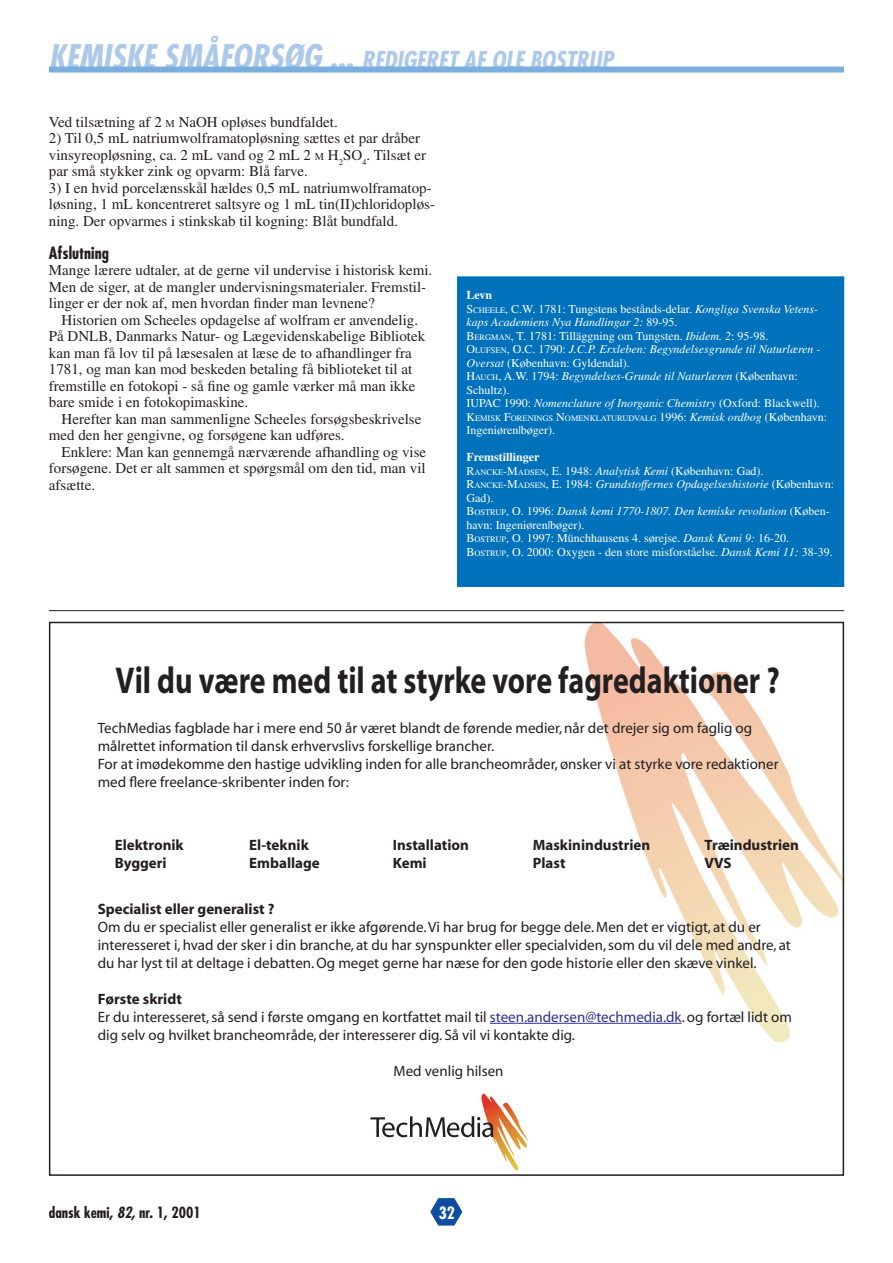
<style>
.page{position:relative;width:893px;height:1263px;background:#fff}
.page>*{position:absolute;margin:0;border:0;box-sizing:border-box;transform-origin:0 0}
.t1{font:700 37.5px "Myriad";color:#231f20;scale:.8 1}
.t2{font:italic 700 condensed 24px "Futura";color:#acc9e9}
.t3{font:700 condensed 16.5px "Futura";color:#231f20}
.t4{font:700 condensed 16.5px "Futura";color:#fff}
.t5{font:15px/16.5px "Times";color:#231f20}
.t6{font:15px/18px "Myriad";color:#231f20}
.t7{font:700 15px/18px "Myriad";color:#231f20}
.t8{font:700 condensed 15px "Futura";color:#231f20}
.t9{font:italic 12px/13.5px "Times";color:#fff}
.t10{font:12px "Times";color:#fff}
.t11{font:8.4px "Times";color:#fff}
.s1{font-size:33px}
.s2{font-size:10.5px}
.s3{font-weight:700;font-style:normal}
.s4{font-style:normal}
.s5{font-style:normal;font-size:8.4px}
.s6{font-size:12px}
.s7{font-style:italic;font-size:12px}
.s8{font-size:8.4px}
.s9{font-style:inherit}
.s10{font-style:italic}
.s11{font-weight:700}
.s12{color:#2e3092}
</style>
<div class="page">
<svg style="left:430px;top:1198px;width:33px;height:28px"></svg>
<img style="left:580px;top:625px;width:261px;height:417px">
<svg style="left:370px;top:1094px;width:158px;height:76px"></svg>
<hr style="left:490px;top:1023px;width:192px;height:1px;background:#2e3092">
<hr style="left:49px;top:610px;width:795px;height:1px;background:#231f20">
<div style="left:458px;top:277px;width:386px;height:309px;background:#0072bc"></div>
<div style="left:457px;top:276px;width:387px;height:311px;border:1px solid #0072bc"></div>
<div style="left:49px;top:67px;width:795px;height:6px;background:#79aede"></div>
<h2 class="t2" style="left:49px;top:44px;width:566px"><span class="s1">KEMISKE SMÅFORSØG ...</span> REDIGERET AF OLE BOSTRUP</h2>
<p class="t5" style="left:49px;top:113px;width:290px">Ved tilsætning af 2 <span class="s2">M</span> NaOH opløses bundfaldet.</p>
<p class="t5" style="left:49px;top:130px;width:379px">2) Til 0,5 mL natriumwolframatopløsning sættes et par dråber vinsyreopløsning, ca. 2 mL vand og 2 mL 2 <span class="s2">M</span> H<sub>2</sub>SO<sub>4</sub>. Tilsæt er par små stykker zink og opvarm: Blå farve.</p>
<p class="t5" style="left:49px;top:179px;width:388px">3) I en hvid porcelænsskål hældes 0,5 mL natriumwolframatop&shy;løsning, 1 mL koncentreret saltsyre og 1 mL tin(II)chloridopløs&shy;ning. Der opvarmes i stinkskab til kogning: Blåt bundfald.</p>
<p class="t3" style="left:49px;top:242px;width:62px">Afslutning</p>
<p class="t5" style="left:49px;top:262px;width:385px">Mange lærere udtaler, at de gerne vil undervise i historisk kemi.<br>Men de siger, at de mangler undervisningsmaterialer. Fremstil&shy;linger er der nok af, men hvordan finder man levnene?</p>
<p class="t5" style="left:49px;top:311px;width:378px;text-indent:13px">Historien om Scheeles opdagelse af wolfram er anvendelig.<br>På DNLB, Danmarks Natur- og Lægevidenskabelige Bibliotek kan man få lov til på læsesalen at læse de to afhandlinger fra 1781, og man kan mod beskeden betaling få biblioteket til at fremstille en fotokopi - så fine og gamle værker må man ikke bare smide i en fotokopimaskine.</p>
<p class="t5" style="left:49px;top:410px;width:374px;text-indent:13px">Herefter kan man sammenligne Scheeles forsøgsbeskrivelse med den her gengivne, og forsøgene kan udføres.</p>
<p class="t5" style="left:49px;top:443px;width:379px;text-align:justify;text-indent:13px">Enklere: Man kan gennemgå nærværende afhandling og vise forsøgene. Det er alt sammen et spørgsmål om den tid, man vil afsætte.</p>
<p class="t9" style="left:466px;top:289px;width:356px"><span class="s3">Levn<br></span><span class="s4">S</span><span class="s5">CHEELE</span><span class="s4">, C.W. 1781:</span> <span class="s4">Tungstens bestånds-delar.</span> Kongliga Svenska Vetens&shy;kaps Academiens Nya Handlingar 2: <span class="s4">89-95.<br></span><span class="s4">B</span><span class="s5">ERGMAN</span><span class="s4">, T. 1781:</span> <span class="s4">Tilläggning om Tungsten.</span> Ibidem. 2<span class="s4">: 95-98.<br></span><span class="s4">O</span><span class="s5">LUFSEN</span><span class="s4">, O.C. 1790:</span> J.C.P. Erxleben: Begyndelsesgrunde til Naturlæren - Oversat <span class="s4">(København: Gyldendal).<br></span><span class="s4">H</span><span class="s5">AUCH</span><span class="s4">, A.W. 1794:</span> Begyndelses-Grunde til Naturlæren <span class="s4">(København:<br>Schultz).<br></span><span class="s4">IUPAC 1990:</span> Nomenclature of Inorganic Chemistry <span class="s4">(Oxford: Blackwell).</span></p>
<p class="t11" style="left:466px;top:413px;width:362px"><span class="s6">K</span>EMISK <span class="s6">F</span>ORENINGS <span class="s6">N</span>OMENKLATURUDVALG <span class="s6">1996:</span> <span class="s7">Kemisk ordbog</span> <span class="s6">(København:</span></p>
<p class="t10" style="left:466px;top:424px;width:90px">Ingeniøren|bøger).</p>
<p class="t9" style="left:466px;top:451px;width:369px"><span class="s3">Fremstillinger<br></span><span class="s4">R</span><span class="s5">ANCKE</span><span class="s4">-M</span><span class="s5">ADSEN</span><span class="s4">, E. 1948:</span> Analytisk Kemi <span class="s4">(København: Gad).<br></span><span class="s4">R</span><span class="s5">ANCKE</span><span class="s4">-M</span><span class="s5">ADSEN</span><span class="s4">, E. 1984:</span> Grundstoffernes Opdagelseshistorie <span class="s4">(København:<br>Gad).</span></p>
<p class="t11" style="left:466px;top:508px;width:15px"><span class="s6">B</span>OST</p>
<p class="t9" style="left:466px;top:505px;width:365px;text-indent:24px"><span class="s5">RUP</span><span class="s4">, O. 1996:</span> Dansk kemi 1770-1807. Den kemiske revolution <span class="s4">(Køben&shy;havn: Ingeniøren|bøger).</span></p>
<p class="t11" style="left:466px;top:535px;width:15px"><span class="s6">B</span>OST</p>
<p class="t10" style="left:490px;top:532px;width:300px"><span class="s8">RUP</span><span class="s9">, O. 1997:</span> Münchhausens 4. sørejse. <span class="s10">Dansk Kemi 9:</span> 16-20.</p>
<p class="t11" style="left:466px;top:548px;width:15px"><span class="s6">B</span>OST</p>
<p class="t10" style="left:490px;top:545px;width:344px"><span class="s8">RUP</span><span class="s9">, O. 2000:</span> Oxygen - den store misforståelse. <span class="s10">Dansk Kemi 11:</span> 38-39.</p>
<h1 class="t1" style="left:116px;top:661px;width:831px">Vil du være med til at styrke vore fagredaktioner ?</h1>
<p class="t6" style="left:98px;top:720px;width:682px">TechMedias fagblade har i mere end 50 år været blandt de førende medier, når det drejer sig om faglig og målrettet information til dansk erhvervslivs forskellige brancher.<br>For at imødekomme den hastige udvikling inden for alle brancheområder, ønsker vi at styrke vore redaktioner med flere freelance-skribenter inden for:</p>
<p class="t7" style="left:115px;top:836px;width:71px">Elektronik<br>Byggeri</p>
<p class="t7" style="left:393px;top:836px;width:78px">Installation<br>Kemi</p>
<p class="t7" style="left:249px;top:836px;width:72px">El-teknik<br>Emballage</p>
<p class="t7" style="left:533px;top:836px;width:119px">Maskinindustrien<br>Plast</p>
<p class="t7" style="left:705px;top:836px;width:96px">Træindustrien<br>VVS</p>
<p class="t7" style="left:98px;top:900px;width:178px">Specialist eller generalist ?</p>
<p class="t6" style="left:98px;top:918px;width:695px">Om du er specialist eller generalist er ikke afgørende. Vi har brug for begge dele. Men det er vigtigt, at du er interesseret i, hvad der sker i din branche, at du har synspunkter eller specialviden, som du vil dele med andre, at du har lyst til at deltage i debatten. Og meget gerne har næse for den gode historie eller den skæve vinkel.</p>
<p class="t6" style="left:98px;top:990px;width:696px"><span class="s11">Første skridt<br></span>Er du interesseret, så send i første omgang en kortfattet mail til <span class="s12">steen.andersen@techmedia.dk</span>. og fortæl lidt om dig selv og hvilket brancheområde, der interesserer dig. Så vil vi kontakte dig.</p>
<p class="t6" style="left:394px;top:1062px;width:111px">Med venlig hilsen</p>
<p class="t8" style="left:49px;top:1202px;width:153px">dansk kemi, <span class="s10">82,</span> nr. 1, 2001</p>
<p class="t4" style="left:439px;top:1202px;width:18px">32</p>
</div>
